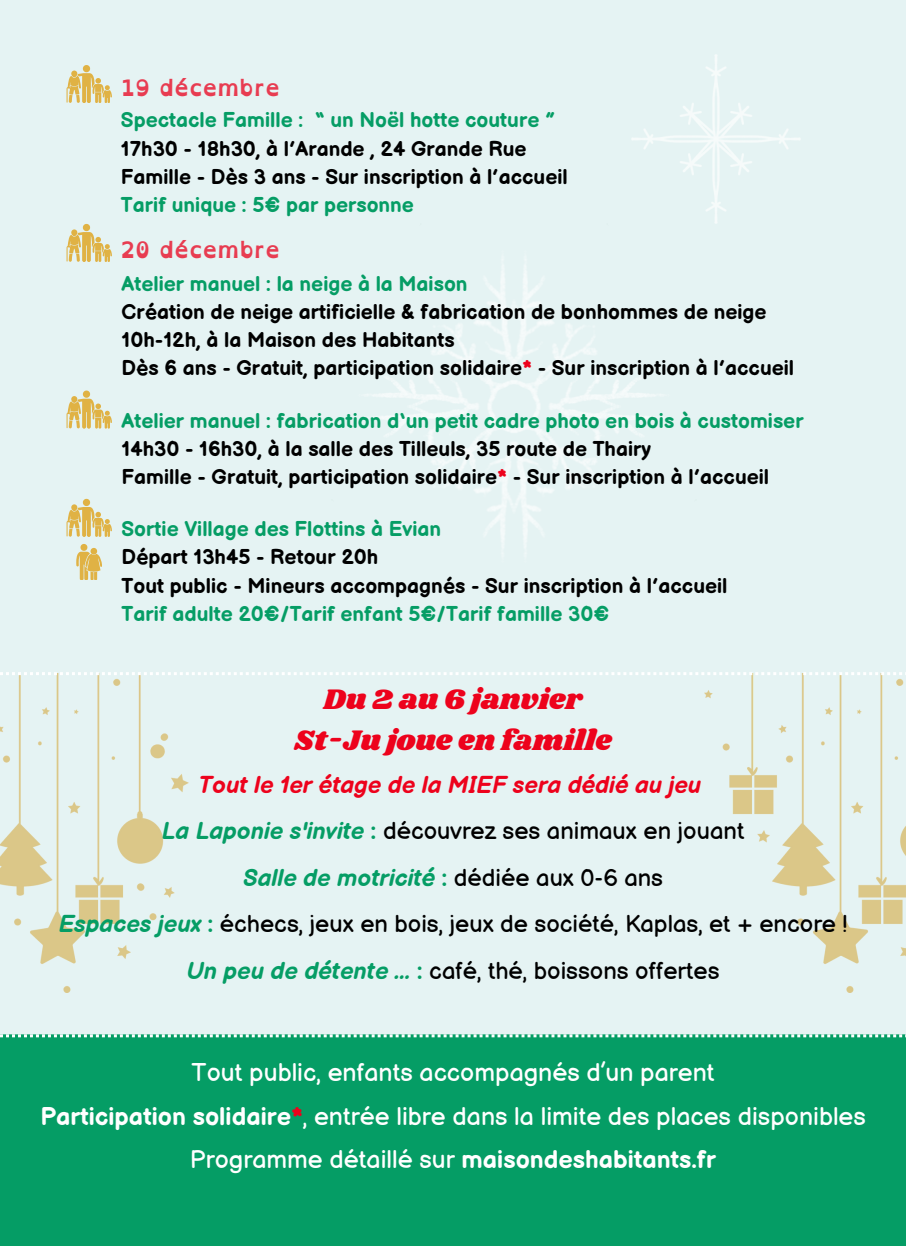
<style>
.page{position:relative;width:906px;height:1247px;background:#fff}
.page>*{position:absolute;margin:0;border:0;box-sizing:border-box;transform-origin:0 0}
.t1{font:29.2px "Shrikhand";color:#ed021c}
.t2{font:25px "Balsamiq Sans";color:#fff}
.t3{font:700 25px "Balsamiq Sans";color:#fff}
.t4{font:23.8px "Balsamiq Sans";color:#000}
.t5{font:italic 700 23.8px "Balsamiq Sans";color:#ed021c}
.t6{font:italic 700 23.8px "Balsamiq Sans";color:#059d65}
.t7{font:700 23px "Open Dyslexic";color:#e83c51}
.t8{font:700 21px "Balsamiq Sans";color:#000}
.t9{font:700 21px "Balsamiq Sans";color:#059d65}
.s1{color:#ed021c}
.s2{font-weight:700;font-style:italic;color:#059d65}
.s3{font-weight:700;color:#059d65}
.s4{font-style:normal}
.s5{font-weight:400;font-style:normal;color:#000}
.s6{font-weight:700}
.s7{font-weight:700;color:#ed021c}
.s8{font-weight:400}
</style>
<div class="page">
<div style="left:0;top:0;width:905px;height:1245px;background:#e5f3f3"></div>
<svg style="left:67px;top:224px;width:44px;height:37px"></svg>
<svg style="left:67px;top:499px;width:44px;height:37px"></svg>
<div style="left:0;top:1037px;width:905px;height:208px;background:#059d65"></div>
<img style="left:705px;top:675px;width:200px;height:317px">
<img style="left:631px;top:54px;width:169px;height:170px">
<img style="left:367px;top:259px;width:294px;height:295px">
<img style="left:0;top:675px;width:188px;height:317px">
<svg style="left:0;top:672px;width:902px;height:3px"></svg>
<svg style="left:67px;top:390px;width:44px;height:38px"></svg>
<svg style="left:67px;top:65px;width:44px;height:37px"></svg>
<svg style="left:76px;top:544px;width:26px;height:36px"></svg>
<svg style="left:0;top:1034px;width:905px;height:3px;background:#84ceb3"></svg>
<p class="t7" style="left:122px;top:67px;width:160px">19 décembre</p>
<p class="t9" style="left:121px;top:109px;width:436px">Spectacle Famille : “ un Noël hotte couture ”</p>
<p class="t8" style="left:121px;top:137px;width:407px">17h30 - 18h30, à l’Arande , 24 Grande Rue</p>
<p class="t8" style="left:121px;top:165px;width:448px">Famille - Dès 3 ans - Sur inscription à l’accueil</p>
<p class="t9" style="left:121px;top:193px;width:294px">Tarif unique : 5€ par personne</p>
<p class="t7" style="left:121px;top:229px;width:161px">20 décembre</p>
<p class="t9" style="left:122px;top:272px;width:347px">Atelier manuel : la neige à la Maison</p>
<p class="t8" style="left:122px;top:300px;width:646px">Création de neige artificielle &amp; fabrication de bonhommes de neige</p>
<p class="t8" style="left:122px;top:328px;width:335px">10h-12h, à la Maison des Habitants</p>
<p class="t8" style="left:122px;top:356px;width:674px">Dès 6 ans - Gratuit, participation solidaire<span class="s1">*</span> - Sur inscription à l’accueil</p>
<p class="t9" style="left:122px;top:409px;width:683px">Atelier manuel : fabrication d‘un petit cadre photo en bois à customiser</p>
<p class="t8" style="left:122px;top:437px;width:531px">14h30 - 16h30, à la salle des Tilleuls, 35 route de Thairy</p>
<p class="t8" style="left:122px;top:465px;width:649px">Famille - Gratuit, participation solidaire<span class="s1">*</span> - Sur inscription à l’accueil</p>
<p class="t9" style="left:122px;top:517px;width:321px">Sortie Village des Flottins à Evian</p>
<p class="t8" style="left:122px;top:545px;width:258px">Départ 13h45 - Retour 20h</p>
<p class="t8" style="left:122px;top:574px;width:607px">Tout public - Mineurs accompagnés - Sur inscription à l’accueil</p>
<p class="t9" style="left:122px;top:602px;width:489px">Tarif adulte 20€/Tarif enfant 5€/Tarif famille 30€</p>
<p class="t1" style="left:324px;top:679px;width:260px">Du 2 au 6 janvier</p>
<p class="t1" style="left:294px;top:720px;width:319px">St-Ju joue en famille</p>
<p class="t5" style="left:198px;top:771px;width:504px">Tout le 1er étage de la MIEF sera dédié au jeu</p>
<p class="t4" style="left:162px;top:817px;width:584px"><span class="s2">La Laponie s'invite</span> <span class="s3">:</span> découvrez ses animaux en jouant</p>
<p class="t6" style="left:243px;top:864px;width:421px">Salle de motricité <span class="s4">:</span> <span class="s5">dédiée aux 0-6 ans</span></p>
<p class="t4" style="left:59px;top:910px;width:790px"><span class="s2">Espaces jeux</span> <span class="s3">:</span> échecs, jeux en bois, jeux de société, Kaplas, et + encore !</p>
<p class="t4" style="left:187px;top:957px;width:534px"><span class="s2">Un peu de détente ...</span> <span class="s3">:</span> café, thé, boissons offertes</p>
<p class="t2" style="left:192px;top:1058px;width:524px">Tout public, enfants accompagnés d’un parent</p>
<p class="t2" style="left:40px;top:1102px;width:827px"><span class="s6">Participation solidaire</span><span class="s7">*</span>, entrée libre dans la limite des places disponibles</p>
<p class="t3" style="left:190px;top:1145px;width:528px"><span class="s8">Programme détaillé sur</span> maisondeshabitants.fr</p>
</div>
